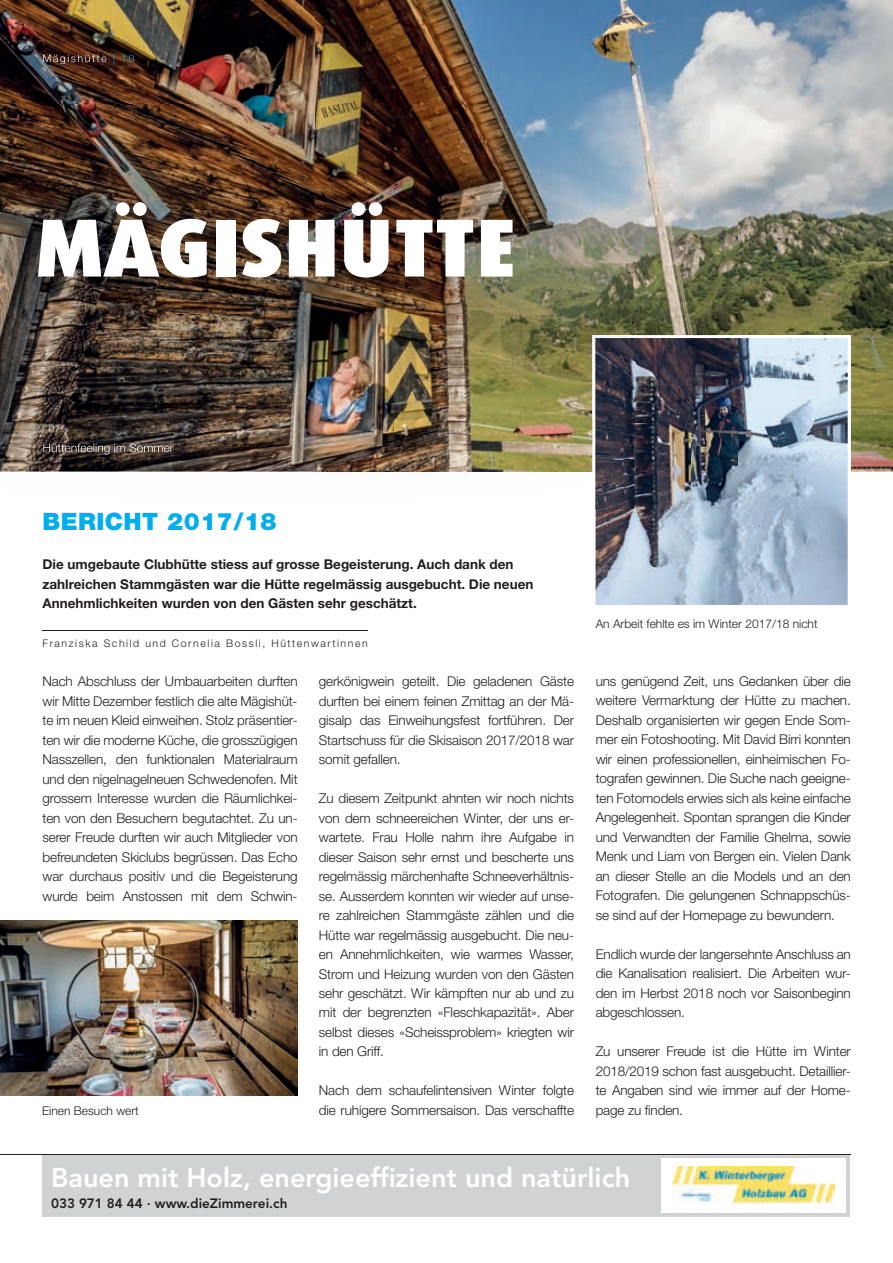
<style>
.page{position:relative;width:893px;height:1263px;background:#fff}
.page>*{position:absolute;margin:0;border:0;box-sizing:border-box;transform-origin:0 0}
.t1{font:900 82.5px "Dax OT";letter-spacing:.01em;color:#fff}
.t2{font:800 27px "Avenir LT Std";color:#fff}
.t3{font:900 24px "Helvetica Neue LT Std";letter-spacing:.02em;color:#00aeef}
.t4{font:300 13.5px/19.5px "Helvetica Neue LT Std";letter-spacing:-.01em;color:#231f20;text-align:justify}
.t5{font:700 13.5px/19.5px "Helvetica Neue LT Std";color:#231f20}
.t6{font:800 13.5px "Avenir LT Std";color:#231f20}
.t7{font:300 12px "Helvetica Neue LT Std";color:#231f20}
.t8{font:300 10.5px "Helvetica Neue LT Std";letter-spacing:.15em;color:#231f20}
</style>
<div class="page">
<img style="left:0;top:920px;width:298px;height:176px">
<img style="left:738px;top:0;width:155px;height:472px">
<div style="left:43px;top:1154px;width:807px;height:63px;background:#d1d2d4"></div>
<div style="left:661px;top:1158px;width:185px;height:54px;background:#fff"></div>
<img style="left:672px;top:1167px;width:163px;height:37px">
<hr style="left:0;top:1154px;width:850px;height:1px;background:#231f20">
<svg style="left:595px;top:335px;width:256px;height:270px;background:#a8bbcc"></svg>
<img style="left:0;top:419px;width:592px;height:53px">
<img style="left:0;top:0;width:632px;height:419px">
<img style="left:632px;top:0;width:106px;height:335px">
<img style="left:43px;top:55px;width:63px;height:9px">
<img style="left:108px;top:54px;width:26px;height:10px">
<img style="left:592px;top:335px;width:146px;height:173px">
<img style="left:43px;top:443px;width:130px;height:11px">
<hr style="left:43px;top:630px;width:325px;height:1px;background:#231f20">
<h1 class="t1" style="left:36px;top:194px;width:481px">MÄGISHÜTTE</h1>
<h3 class="t3" style="left:43px;top:507px;width:236px">BERICHT 2017/18</h3>
<p class="t5" style="left:43px;top:554px;width:492px">Die umgebaute Clubhütte stiess auf grosse Begeisterung. Auch dank den zahlreichen Stammgästen war die Hütte regelmässig ausgebucht. Die neuen<br>Annehmlichkeiten wurden von den Gästen sehr geschätzt.</p>
<p class="t8" style="left:43px;top:637px;width:327px">Franziska Schild und Cornelia Bossli, Hüttenwartinnen</p>
<p class="t7" style="left:596px;top:616px;width:223px">An Arbeit fehlte es im Winter 2017/18 nicht</p>
<p class="t4" style="left:596px;top:671px;width:257px">uns genügend Zeit, uns Gedanken über die weitere Vermarktung der Hütte zu machen.<br>Deshalb organisierten wir gegen Ende Som&shy;mer ein Fotoshooting. Mit David Birri konnten wir einen professionellen, einheimischen Fo&shy;tografen gewinnen. Die Suche nach geeigne&shy;ten Fotomodels erwies sich als keine einfache Angelegenheit. Spontan sprangen die Kinder und Verwandten der Familie Ghelma, sowie Menk und Liam von Bergen ein. Vielen Dank an dieser Stelle an die Models und an den Fotografen. Die gelungenen Schnappschüs&shy;se sind auf der Homepage zu bewundern.</p>
<p class="t4" style="left:596px;top:944px;width:257px">Endlich wurde der langersehnte Anschluss an die Kanalisation realisiert. Die Arbeiten wur&shy;den im Herbst 2018 noch vor Saisonbeginn abgeschlossen.</p>
<p class="t4" style="left:596px;top:1041px;width:257px">Zu unserer Freude ist die Hütte im Winter 2018/2019 schon fast ausgebucht. Detaillier&shy;te Angaben sind wie immer auf der Home-</p>
<p class="t4" style="left:43px;top:671px;width:257px">Nach Abschluss der Umbauarbeiten durften wir Mitte Dezember festlich die alte Mägishüt&shy;te im neuen Kleid einweihen. Stolz präsentier&shy;ten wir die moderne Küche, die grosszügigen Nasszellen, den funktionalen Materialraum und den nigelnagelneuen Schwedenofen. Mit grossem Interesse wurden die Räumlichkei&shy;ten von den Besuchern begutachtet. Zu un&shy;serer Freude durften wir auch Mitglieder von befreundeten Skiclubs begrüssen. Das Echo war durchaus positiv und die Begeisterung wurde beim Anstossen mit dem Schwin-</p>
<p class="t4" style="left:319px;top:671px;width:257px">gerkönigwein geteilt. Die geladenen Gäste durften bei einem feinen Zmittag an der Mä&shy;gisalp das Einweihungsfest fortführen. Der Startschuss für die Skisaison 2017/2018 war somit gefallen.</p>
<p class="t4" style="left:319px;top:788px;width:257px">Zu diesem Zeitpunkt ahnten wir noch nichts von dem schneereichen Winter, der uns er&shy;wartete. Frau Holle nahm ihre Aufgabe in dieser Saison sehr ernst und bescherte uns regelmässig märchenhafte Schneeverhältnis&shy;se. Ausserdem konnten wir wieder auf unse&shy;re zahlreichen Stammgäste zählen und die Hütte war regelmässig ausgebucht. Die neu&shy;en Annehmlichkeiten, wie warmes Wasser, Strom und Heizung wurden von den Gästen sehr geschätzt. Wir kämpften nur ab und zu mit der begrenzten «Fleschkapazität». Aber selbst dieses «Scheissproblem» kriegten wir in den Griff.</p>
<p class="t4" style="left:319px;top:1081px;width:257px">Nach dem schaufelintensiven Winter folgte die ruhigere Sommersaison. Das verschaffte</p>
<p class="t7" style="left:42px;top:1103px;width:98px">Einen Besuch wert</p>
<p class="t4" style="left:596px;top:1100px;width:89px">page zu finden.</p>
<h2 class="t2" style="left:51px;top:1161px;width:581px">Bauen mit Holz, energieeffizient und natürlich</h2>
<p class="t6" style="left:51px;top:1195px;width:238px">033 971 84 44 · www.dieZimmerei.ch</p>
</div>
